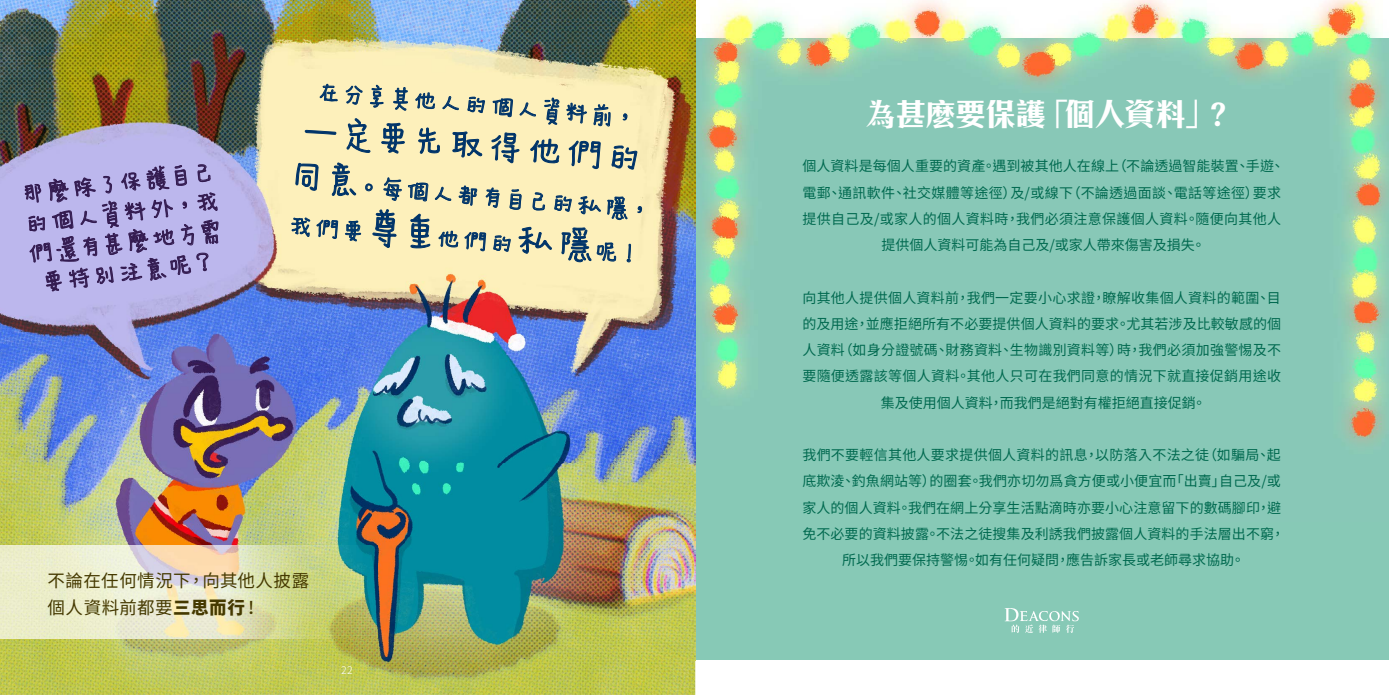
<style>
.page{position:relative;width:1389px;height:695px;background:#fff}
.page>*{position:absolute;margin:0;border:0;box-sizing:border-box;transform-origin:0 0}
.t1{font:52.5px "DF Yun W3 WIN BF";color:#003469}
.t2{font:35px/45.1px "DF Yun W3 WIN BF";color:#003469}
.t3{font:35px/29.8px "DF Yun W3 WIN BF";color:#331b50;text-align:justify}
.t4{font:700 31.5px "C Hei 3 HK";letter-spacing:-.045em;color:#fff}
.t5{font:17.5px/26.2px "Noto Sans CJ Ktc";letter-spacing:.025em;color:#453900}
.t6{font:14px/26.2px "Noto Sans CJ Ktc";letter-spacing:.01em;color:#00694f;text-align:center}
.t7{font:300 10.5px "Noto Sans CJ Ktc";color:#fff}
.s1{font-size:52.5px}
.s2{font-weight:900}
</style>
<div class="page">
<div style="left:694px;top:38px;width:695px;height:622px;background:#87c9b6"></div>
<img style="left:695px;top:0;width:694px;height:521px">
<img style="left:0;top:0;width:405px;height:579px">
<img style="left:405px;top:0;width:290px;height:694px">
<img style="left:0;top:638px;width:57px;height:56px">
<img style="left:348px;top:579px;width:58px;height:115px">
<img style="left:57px;top:638px;width:291px;height:56px">
<img style="left:694px;top:38px;width:1px;height:622px">
<img style="left:695px;top:0;width:1px;height:38px">
<img style="left:0;top:545px;width:377px;height:93px">
<svg style="left:1005px;top:608px;width:74px;height:24px"></svg>
<svg style="left:25px;top:161px;width:194px;height:131px;background:#a39ad0"></svg>
<svg style="left:291px;top:74px;width:351px;height:199px;background:#e0dab1"></svg>
<h2 class="t3" style="left:14px;top:181px;width:208px;rotate:-7deg">那麼除了保護自己的個人資料外，我們還有甚麼地方需要特別注意呢？</h2>
<h2 class="t2" style="left:314px;top:68px;width:333px;rotate:5deg">在分享其他人的個人資料前，</h2>
<h1 class="t1" style="left:298px;top:103px;width:358px;rotate:5deg">一定要先取得他們的</h1>
<h2 class="t2" style="left:282px;top:156px;width:380px;rotate:5deg"><span class="s1">同意</span>。每個人都有自己的私隱，我們要<span class="s1">尊重</span>他們的<span class="s1">私隱</span>呢！</h2>
<p class="t5" style="left:48px;top:568px;width:263px">不論在任何情況下，向其他人披露個人資料前都要<span class="s2">三思而行</span>！</p>
<p class="t7" style="left:341px;top:663px;width:13px">22</p>
<h3 class="t4" style="left:864px;top:90px;width:371px">為甚麼要保護「個人資料」？</h3>
<p class="t6" style="left:802px;top:153px;width:484px">個人資料是每個人重要的資產。遇到被其他人在線上（不論透過智能裝置、手遊、電郵、通訊軟件、社交媒體等途徑）及/或線下（不論透過面談、電話等途徑）要求提供自己及/或家人的個人資料時，我們必須注意保護個人資料。隨便向其他人提供個人資料可能為自己及/或家人帶來傷害及損失。</p>
<p class="t6" style="left:802px;top:284px;width:480px">向其他人提供個人資料前，我們一定要小心求證，瞭解收集個人資料的範圍、目的及用途，並應拒絕所有不必要提供個人資料的要求。尤其若涉及比較敏感的個人資料（如身分證號碼、財務資料、生物識別資料等）時，我們必須加強警惕及不要隨便透露該等個人資料。其他人只可在我們同意的情況下就直接促銷用途收集及使用個人資料，而我們是絕對有權拒絕直接促銷。</p>
<p class="t6" style="left:802px;top:442px;width:484px">我們不要輕信其他人要求提供個人資料的訊息，以防落入不法之徒（如騙局、起底欺淩、釣魚網站等）的圈套。我們亦切勿爲貪方便或小便宜而「出賣」自己及/或家人的個人資料。我們在網上分享生活點滴時亦要小心注意留下的數碼腳印，避免不必要的資料披露。不法之徒搜集及利誘我們披露個人資料的手法層出不窮，所以我們要保持警惕。如有任何疑問，應告訴家長或老師尋求協助。</p>
</div>
